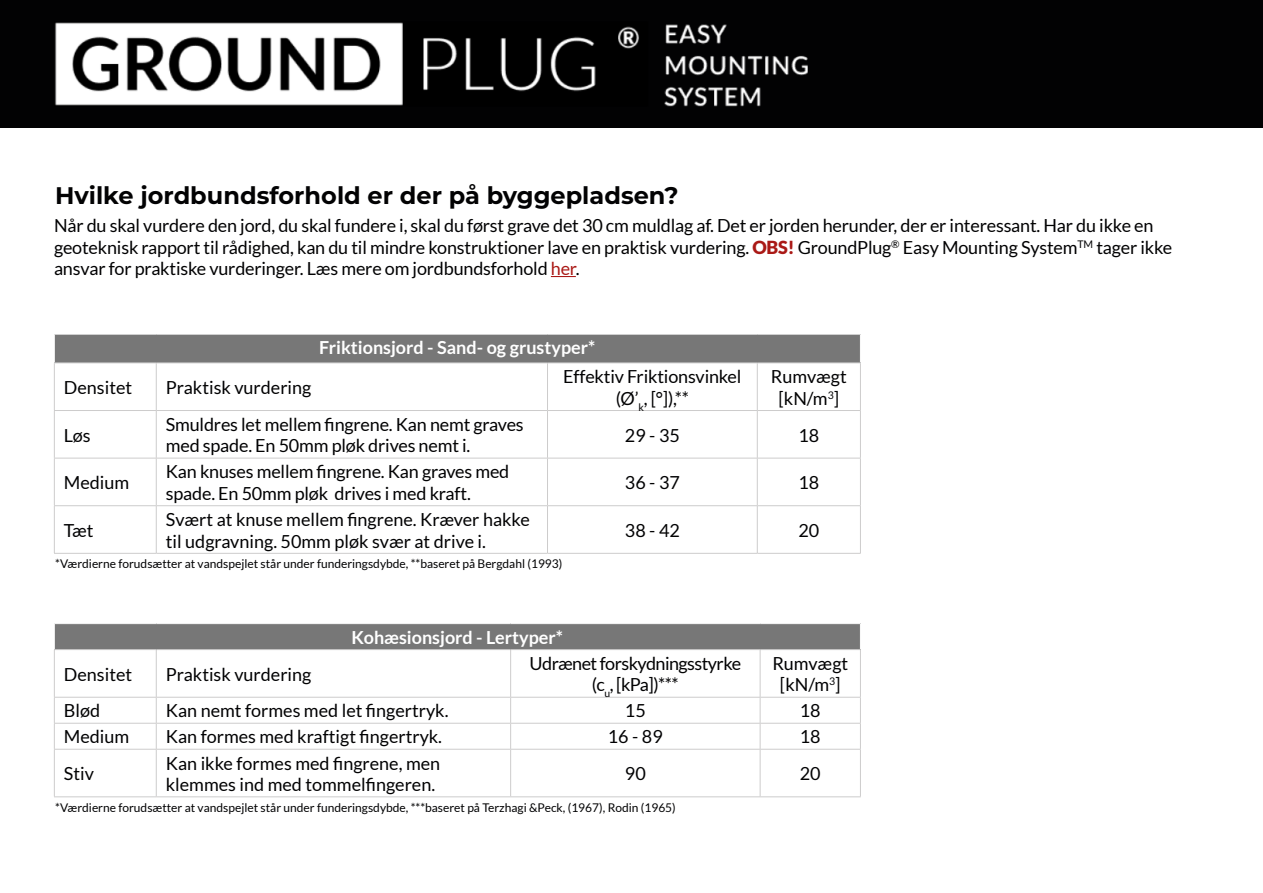
<style>
.page{position:relative;width:1263px;height:893px;background:#fff}
.page>*{position:absolute;margin:0;border:0;box-sizing:border-box;transform-origin:0 0}
.t1{font:700 24px "Montserrat";color:#020203}
.t2{font:18px/21.6px "Lato";letter-spacing:-.01em;color:#020203}
.t3{font:700 18px "Lato";color:#fff}
.t4{font:18px/21.6px "Lato";letter-spacing:-.03em;color:#020203;text-align:center}
.t5{font:12px "Lato";color:#020203}
.s1{font-weight:900;color:#aa1916}
.s2{color:#aa1916}
</style>
<div class="page">
<div style="left:0;top:0;width:1263px;height:128px;background:#020203"></div>
<svg style="left:551px;top:276px;width:25px;height:1px"></svg>
<img style="left:55px;top:22px;width:753px;height:84px">
<div style="left:54px;top:334px;width:806px;height:29px;background:#777"></div>
<hr style="left:54px;top:334px;width:102px;height:1px;background:#fff">
<svg style="left:54px;top:334px;width:1px;height:29px"></svg>
<hr style="left:156px;top:334px;width:391px;height:1px;background:#fff">
<hr style="left:547px;top:334px;width:210px;height:1px;background:#fff">
<hr style="left:757px;top:334px;width:104px;height:1px;background:#fff">
<hr style="left:54px;top:363px;width:102px;height:1px;background:#cdcccc">
<hr style="left:54px;top:363px;width:1px;height:47px;background:#cdcccc">
<hr style="left:156px;top:363px;width:391px;height:1px;background:#cdcccc">
<hr style="left:156px;top:363px;width:1px;height:47px;background:#cdcccc">
<hr style="left:547px;top:363px;width:210px;height:1px;background:#cdcccc">
<hr style="left:547px;top:363px;width:1px;height:47px;background:#cdcccc">
<hr style="left:757px;top:363px;width:104px;height:1px;background:#cdcccc">
<hr style="left:757px;top:363px;width:1px;height:47px;background:#cdcccc">
<hr style="left:860px;top:363px;width:1px;height:47px;background:#cdcccc">
<hr style="left:54px;top:410px;width:102px;height:1px;background:#cdcccc">
<hr style="left:54px;top:411px;width:1px;height:47px;background:#cdcccc">
<hr style="left:156px;top:410px;width:391px;height:1px;background:#cdcccc">
<hr style="left:156px;top:411px;width:1px;height:47px;background:#cdcccc">
<hr style="left:547px;top:410px;width:210px;height:1px;background:#cdcccc">
<hr style="left:547px;top:411px;width:1px;height:47px;background:#cdcccc">
<hr style="left:757px;top:410px;width:104px;height:1px;background:#cdcccc">
<hr style="left:757px;top:411px;width:1px;height:47px;background:#cdcccc">
<hr style="left:860px;top:411px;width:1px;height:47px;background:#cdcccc">
<hr style="left:54px;top:458px;width:102px;height:1px;background:#cdcccc">
<hr style="left:54px;top:458px;width:1px;height:47px;background:#cdcccc">
<hr style="left:156px;top:458px;width:391px;height:1px;background:#cdcccc">
<hr style="left:156px;top:458px;width:1px;height:47px;background:#cdcccc">
<hr style="left:547px;top:458px;width:210px;height:1px;background:#cdcccc">
<hr style="left:547px;top:458px;width:1px;height:47px;background:#cdcccc">
<hr style="left:757px;top:458px;width:104px;height:1px;background:#cdcccc">
<hr style="left:757px;top:458px;width:1px;height:47px;background:#cdcccc">
<hr style="left:860px;top:458px;width:1px;height:47px;background:#cdcccc">
<hr style="left:54px;top:505px;width:102px;height:1px;background:#cdcccc">
<hr style="left:54px;top:506px;width:1px;height:47px;background:#cdcccc">
<hr style="left:54px;top:553px;width:102px;height:1px;background:#cdcccc">
<hr style="left:156px;top:505px;width:391px;height:1px;background:#cdcccc">
<hr style="left:156px;top:506px;width:1px;height:47px;background:#cdcccc">
<hr style="left:156px;top:553px;width:391px;height:1px;background:#cdcccc">
<hr style="left:547px;top:505px;width:210px;height:1px;background:#cdcccc">
<hr style="left:547px;top:506px;width:1px;height:47px;background:#cdcccc">
<hr style="left:547px;top:553px;width:210px;height:1px;background:#cdcccc">
<hr style="left:757px;top:505px;width:104px;height:1px;background:#cdcccc">
<hr style="left:757px;top:506px;width:1px;height:47px;background:#cdcccc">
<hr style="left:860px;top:506px;width:1px;height:47px;background:#cdcccc">
<hr style="left:757px;top:553px;width:104px;height:1px;background:#cdcccc">
<div style="left:54px;top:624px;width:806px;height:26px;background:#777"></div>
<svg style="left:54px;top:624px;width:1px;height:25px"></svg>
<hr style="left:54px;top:649px;width:103px;height:1px;background:#cdcccc">
<hr style="left:54px;top:650px;width:1px;height:47px;background:#cdcccc">
<hr style="left:157px;top:649px;width:354px;height:1px;background:#cdcccc">
<hr style="left:156px;top:650px;width:1px;height:47px;background:#cdcccc">
<hr style="left:511px;top:649px;width:249px;height:1px;background:#cdcccc">
<hr style="left:510px;top:650px;width:1px;height:47px;background:#cdcccc">
<hr style="left:760px;top:649px;width:101px;height:1px;background:#cdcccc">
<hr style="left:760px;top:650px;width:1px;height:47px;background:#cdcccc">
<hr style="left:860px;top:650px;width:1px;height:47px;background:#cdcccc">
<hr style="left:54px;top:697px;width:102px;height:1px;background:#cdcccc">
<hr style="left:156px;top:697px;width:355px;height:1px;background:#cdcccc">
<hr style="left:511px;top:697px;width:249px;height:1px;background:#cdcccc">
<hr style="left:760px;top:697px;width:101px;height:1px;background:#cdcccc">
<hr style="left:54px;top:723px;width:102px;height:1px;background:#cdcccc">
<svg style="left:54px;top:698px;width:1px;height:51px"></svg>
<hr style="left:156px;top:723px;width:355px;height:1px;background:#cdcccc">
<svg style="left:156px;top:697px;width:1px;height:52px"></svg>
<hr style="left:511px;top:723px;width:249px;height:1px;background:#cdcccc">
<svg style="left:510px;top:697px;width:1px;height:52px"></svg>
<hr style="left:760px;top:723px;width:101px;height:1px;background:#cdcccc">
<svg style="left:760px;top:697px;width:1px;height:52px"></svg>
<svg style="left:860px;top:697px;width:1px;height:52px"></svg>
<hr style="left:54px;top:749px;width:102px;height:1px;background:#cdcccc">
<hr style="left:54px;top:750px;width:1px;height:46px;background:#cdcccc">
<hr style="left:54px;top:796px;width:102px;height:1px;background:#cdcccc">
<hr style="left:156px;top:749px;width:355px;height:1px;background:#cdcccc">
<hr style="left:156px;top:750px;width:1px;height:46px;background:#cdcccc">
<hr style="left:156px;top:796px;width:355px;height:1px;background:#cdcccc">
<hr style="left:511px;top:749px;width:249px;height:1px;background:#cdcccc">
<hr style="left:510px;top:750px;width:1px;height:46px;background:#cdcccc">
<hr style="left:511px;top:796px;width:249px;height:1px;background:#cdcccc">
<hr style="left:760px;top:749px;width:101px;height:1px;background:#cdcccc">
<hr style="left:760px;top:750px;width:1px;height:46px;background:#cdcccc">
<hr style="left:860px;top:750px;width:1px;height:46px;background:#cdcccc">
<hr style="left:760px;top:796px;width:101px;height:1px;background:#cdcccc">
<h1 class="t1" style="left:55px;top:178px;width:625px">Hvilke jordbundsforhold er der på byggepladsen?</h1>
<p class="t2" style="left:54px;top:215px;width:1120px">Når du skal vurdere den jord, du skal fundere i, skal du først grave det 30 cm muldlag af. Det er jorden herunder, der er interessant. Har du ikke en geoteknisk rapport til rådighed, kan du til mindre konstruktioner lave en praktisk vurdering. <span class="s1">OBS!</span> GroundPlug<sup>®</sup> Easy Mounting System<sup>TM</sup> tager ikke ansvar for praktiske vurderinger. Læs mere om jordbundsforhold <span class="s2">her</span>.</p>
<p class="t3" style="left:319px;top:337px;width:278px">Friktionsjord - Sand- og grustyper*</p>
<p class="t2" style="left:64px;top:376px;width:70px">Densitet</p>
<p class="t2" style="left:166px;top:376px;width:147px">Praktisk vurdering</p>
<p class="t2" style="left:563px;top:366px;width:180px;text-align:center">Effektiv Friktionsvinkel (Ø’<sub>k</sub>, [°]),**</p>
<p class="t2" style="left:771px;top:366px;width:77px;text-align:center">Rumvægt [kN/m<sup>3</sup>]</p>
<p class="t2" style="left:64px;top:424px;width:28px">Løs</p>
<p class="t2" style="left:166px;top:413px;width:359px">Smuldres let mellem fingrene. Kan nemt graves med spade. En 50mm pløk drives nemt i.</p>
<p class="t2" style="left:625px;top:424px;width:56px">29 - 35</p>
<p class="t2" style="left:798px;top:424px;width:22px">18</p>
<p class="t2" style="left:64px;top:472px;width:67px">Medium</p>
<p class="t2" style="left:166px;top:461px;width:345px">Kan knuses mellem fingrene. Kan graves med spade. En 50mm pløk drives i med kraft.</p>
<p class="t2" style="left:625px;top:472px;width:56px">36 - 37</p>
<p class="t2" style="left:798px;top:472px;width:22px">18</p>
<p class="t2" style="left:64px;top:519px;width:31px">Tæt</p>
<p class="t2" style="left:166px;top:509px;width:366px">Svært at knuse mellem fingrene. Kræver hakke til udgravning. 50mm pløk svær at drive i.</p>
<p class="t2" style="left:625px;top:519px;width:56px">38 - 42</p>
<p class="t2" style="left:798px;top:519px;width:22px">20</p>
<p class="t5" style="left:55px;top:557px;width:509px">*Værdierne forudsætter at vandspejlet står under funderingsdybde, **baseret på Bergdahl (1993)</p>
<p class="t3" style="left:352px;top:627px;width:213px">Kohæsionsjord - Lertyper*</p>
<p class="t2" style="left:64px;top:663px;width:70px">Densitet</p>
<p class="t2" style="left:166px;top:663px;width:147px">Praktisk vurdering</p>
<p class="t4" style="left:530px;top:652px;width:213px">Udrænet forskydningsstyrke (c<sub>u</sub>, [kPa])***</p>
<p class="t2" style="left:772px;top:652px;width:77px;text-align:center">Rumvægt [kN/m<sup>3</sup>]</p>
<p class="t2" style="left:64px;top:700px;width:38px">Blød</p>
<p class="t2" style="left:166px;top:700px;width:284px">Kan nemt formes med let fingertryk.</p>
<p class="t2" style="left:625px;top:700px;width:22px">15</p>
<p class="t2" style="left:800px;top:700px;width:22px">18</p>
<p class="t2" style="left:64px;top:726px;width:67px">Medium</p>
<p class="t2" style="left:166px;top:726px;width:278px">Kan formes med kraftigt fingertryk.</p>
<p class="t2" style="left:608px;top:726px;width:56px">16 - 89</p>
<p class="t2" style="left:800px;top:726px;width:22px">18</p>
<p class="t2" style="left:64px;top:763px;width:32px">Stiv</p>
<p class="t2" style="left:166px;top:752px;width:276px">Kan ikke formes med fingrene, men klemmes ind med tommelfingeren.</p>
<p class="t2" style="left:625px;top:763px;width:22px">90</p>
<p class="t2" style="left:800px;top:763px;width:22px">20</p>
<p class="t5" style="left:55px;top:800px;width:622px">*Værdierne forudsætter at vandspejlet står under funderingsdybde, ***baseret på Terzhagi &amp;Peck, (1967), Rodin (1965)</p>
</div>
